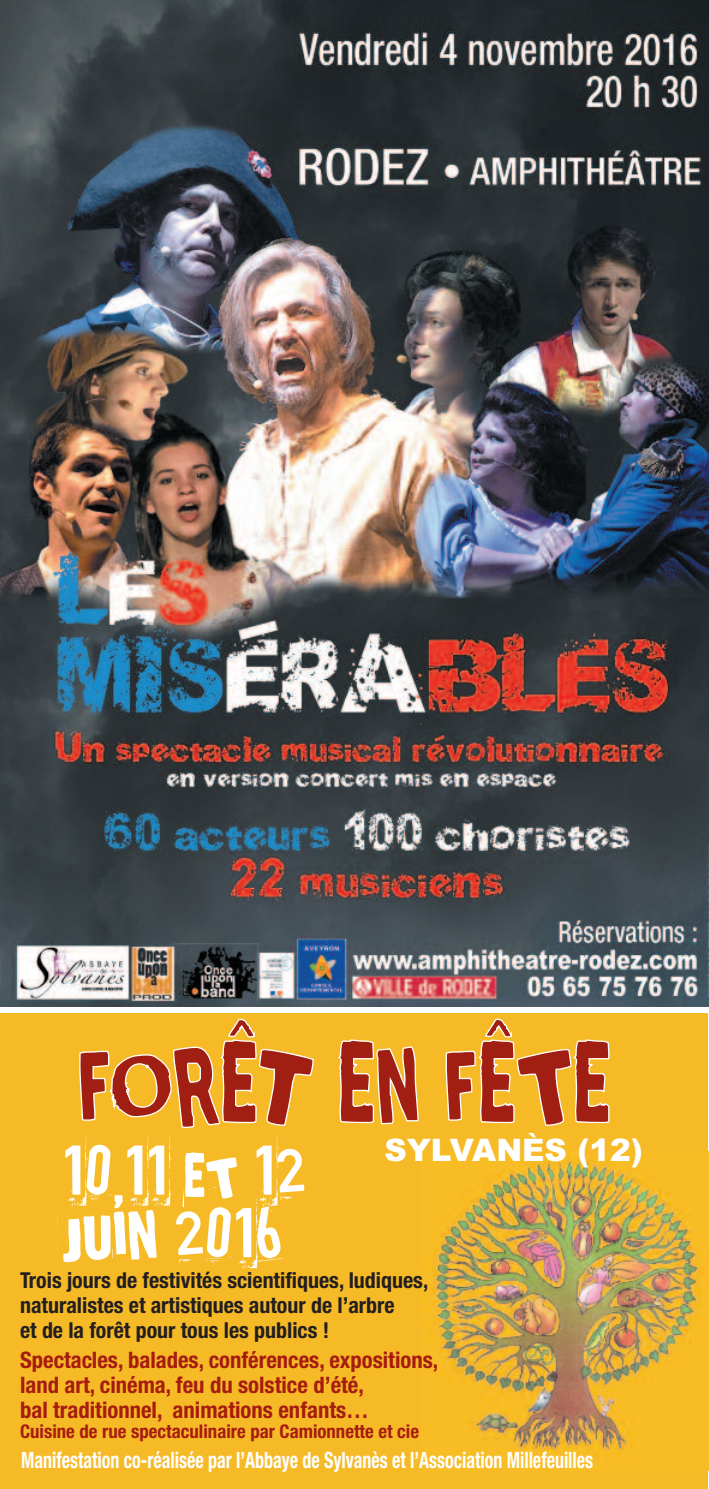
<style>
.page{position:relative;width:709px;height:1489px;background:#fff}
.page>*{position:absolute;margin:0;border:0;box-sizing:border-box;transform-origin:0 0}
.t1{font:84px/62.5px "Broken 15";color:#fff}
.t2{font:900 31px "Arial";color:#fff}
.t3{font:700 condensed 22.75px/25px "Helvetica Neue";color:#a71c11}
.t4{font:700 condensed 22.5px "Helvetica Neue";color:#fff;scale:.8 1}
.t5{font:700 condensed 22px/25px "Helvetica Neue";color:#231f20}
.t6{font:700 condensed 18.75px "Helvetica Neue";color:#a71c11}
.s1{font-size:70px}
</style>
<div class="page">
<div style="left:0;top:1013px;width:708px;height:475px;background:#f6ba27"></div>
<img style="left:0;top:0;width:709px;height:1006px">
<img style="left:421px;top:1151px;width:288px;height:318px">
<svg style="left:338px;top:1039px;width:81px;height:86px"></svg>
<svg style="left:79px;top:1018px;width:235px;height:109px"></svg>
<svg style="left:445px;top:1018px;width:164px;height:108px"></svg>
<h1 class="t1" style="left:62px;top:1139px;width:245px">10,11 <span class="s1">ET</span> 12<br>JUIN 2016</h1>
<h2 class="t2" style="left:384px;top:1132px;width:260px">SYLVANÈS (12)</h2>
<p class="t5" style="left:20px;top:1267px;width:410px">Trois jours de festivités scientifiques, ludiques, naturalistes et artistiques autour de l’arbre<br>et de la forêt pour tous les publics !</p>
<p class="t3" style="left:20px;top:1346px;width:420px">Spectacles, balades, conférences, expositions, land art, cinéma, feu du solstice d’été,<br>bal traditionnel, animations enfants…</p>
<p class="t6" style="left:20px;top:1419px;width:400px">Cuisine de rue spectaculinaire par Camionnette et cie</p>
<p class="t4" style="left:21px;top:1446px;width:716px">Manifestation co-réalisée par l’Abbaye de Sylvanès et l’Association Millefeuilles</p>
</div>
